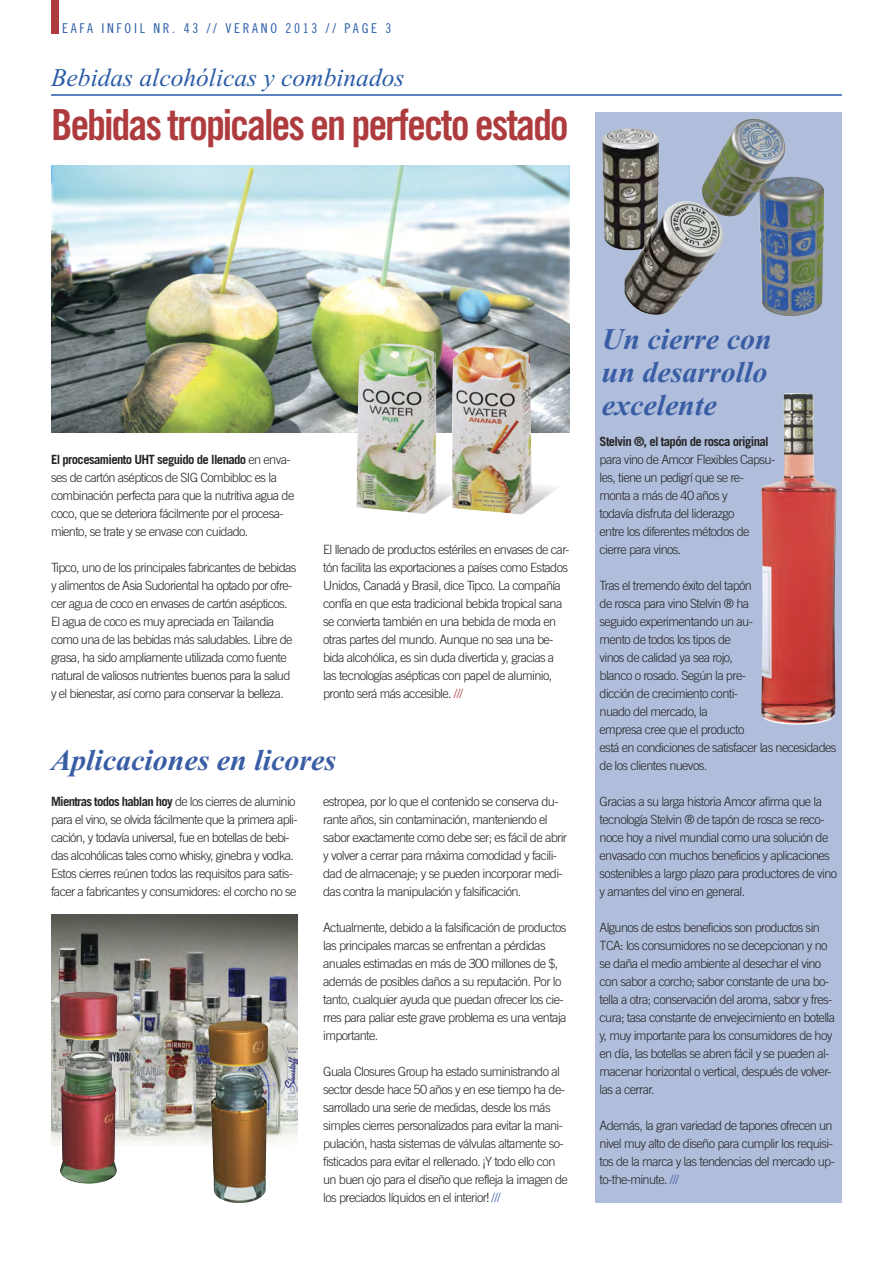
<style>
.page{position:relative;width:893px;height:1263px;background:#fff}
.page>*{position:absolute;margin:0;border:0;box-sizing:border-box;transform-origin:0 0}
.t1{font:42.9px "Trade Gothic Bold Cond Twenty";letter-spacing:-.05em;color:#ae3c3e}
.t2{font:italic 700 30px/33px "Times New Roman";color:#395da4}
.t3{font:italic 25.5px "Times New Roman";color:#295ba7}
.t4{font:13.5px "Trade Gothic Cond Eighteen";letter-spacing:.2em;color:#295ba7}
.t5{font:300 12.75px/18px "Trade Gothic";letter-spacing:-.05em;color:#272627}
.t6{font:700 12.75px "Trade Gothic";letter-spacing:-.05em;color:#272627}
.s1{font-weight:700}
.s2{color:#ae3c3e}
.s3{color:#395da4}
</style>
<div class="page">
<div style="left:595px;top:112px;width:247px;height:1090px;background:#b0bedb"></div>
<img style="left:702px;top:118px;width:83px;height:98px">
<div style="left:51px;top:0;width:7px;height:34px;background:#ae3c3e"></div>
<hr style="left:51px;top:94px;width:791px;height:2px;background:#295ba7">
<img style="left:761px;top:393px;width:76px;height:332px">
<img style="left:602px;top:128px;width:57px;height:122px">
<img style="left:759px;top:177px;width:65px;height:139px">
<img style="left:625px;top:201px;width:98px;height:114px">
<img style="left:52px;top:166px;width:518px;height:267px">
<img style="left:356px;top:343px;width:94px;height:164px">
<svg style="left:60px;top:1146px;width:207px;height:57px"></svg>
<img style="left:51px;top:914px;width:247px;height:232px">
<img style="left:208px;top:1021px;width:60px;height:46px">
<img style="left:59px;top:992px;width:58px;height:178px">
<p class="t4" style="left:62px;top:23px;width:331px">EAFA INFOIL NR. 43 // VERANO 2013 // PAGE 3</p>
<h3 class="t3" style="left:51px;top:62px;width:355px">Bebidas alcohólicas y combinados</h3>
<h1 class="t1" style="left:51px;top:109px;width:519px">Bebidas tropicales en perfecto estado</h1>
<p class="t5" style="left:51px;top:452px;width:245px"><span class="s1">El procesamiento UHT seguido de llenado</span> en enva&shy;ses de cartón asépticos de SIG Combibloc es la combinación perfecta para que la nutritiva agua de coco, que se deteriora fácilmente por el procesa&shy;miento, se trate y se envase con cuidado.</p>
<p class="t5" style="left:51px;top:560px;width:247px">Tipco, uno de los principales fabricantes de bebidas y alimentos de Asia Sudoriental ha optado por ofre&shy;cer agua de coco en envases de cartón asépticos.<br>El agua de coco es muy apreciada en Tailandia como una de las bebidas más saludables. Libre de grasa, ha sido ampliamente utilizada como fuente natural de valiosos nutrientes buenos para la salud y el bienestar, así como para conservar la belleza.</p>
<p class="t5" style="left:323px;top:542px;width:248px">El llenado de productos estériles en envases de car&shy;tón facilita las exportaciones a países como Estados Unidos, Canadá y Brasil, dice Tipco. La compañía confía en que esta tradicional bebida tropical sana se convierta también en una bebida de moda en otras partes del mundo. Aunque no sea una be&shy;bida alcohólica, es sin duda divertida y, gracias a las tecnologías asépticas con papel de aluminio, pronto será más accesible. <span class="s2">///</span></p>
<h2 class="t2" style="left:51px;top:743px;width:286px">Aplicaciones en licores</h2>
<p class="t5" style="left:51px;top:794px;width:248px"><span class="s1">Mientras todos hablan hoy</span> de los cierres de aluminio para el vino, se olvida fácilmente que la primera apli&shy;cación, y todavía universal, fue en botellas de bebi&shy;das alcohólicas tales como whisky, ginebra y vodka.<br>Estos cierres reúnen todos las requisitos para satis&shy;facer a fabricantes y consumidores: el corcho no se</p>
<p class="t5" style="left:323px;top:794px;width:246px">estropea, por lo que el contenido se conserva du&shy;rante años, sin contaminación, manteniendo el sabor exactamente como debe ser; es fácil de abrir y volver a cerrar para máxima comodidad y facili&shy;dad de almacenaje; y se pueden incorporar medi&shy;das contra la manipulación y falsificación.</p>
<p class="t5" style="left:323px;top:920px;width:245px">Actualmente, debido a la falsificación de productos las principales marcas se enfrentan a pérdidas anuales estimadas en más de 300 millones de $, además de posibles daños a su reputación. Por lo tanto, cualquier ayuda que puedan ofrecer los cie&shy;rres para paliar este grave problema es una ventaja importante.</p>
<p class="t5" style="left:323px;top:1064px;width:246px">Guala Closures Group ha estado suministrando al sector desde hace 50 años y en ese tiempo ha de&shy;sarrollado una serie de medidas, desde los más simples cierres personalizados para evitar la mani&shy;pulación, hasta sistemas de válvulas altamente so&shy;fisticados para evitar el rellenado. ¡Y todo ello con un buen ojo para el diseño que refleja la imagen de los preciados líquidos en el interior! <span class="s3">///</span></p>
<h2 class="t2" style="left:602px;top:322px;width:171px">Un cierre con un desarrollo excelente</h2>
<p class="t6" style="left:600px;top:437px;width:171px">Stelvin ®, el tapón de rosca original</p>
<p class="t5" style="left:600px;top:452px;width:177px">para vino de Amcor Flexibles Capsu&shy;les, tiene un pedigrí que se re&shy;monta a más de 40 años y<br>todavía disfruta del liderazgo<br>entre los diferentes métodos de cierre para vinos.</p>
<p class="t5" style="left:600px;top:578px;width:238px">Tras el tremendo éxito del tapón<br>de rosca para vino Stelvin ® ha<br>seguido experimentando un au-<br>mento de todos los tipos de<br>vinos de calidad ya sea rojo,<br>blanco o rosado. Según la pre-<br>dicción de crecimiento conti-<br>nuado del mercado, la<br>empresa cree que el producto<br>está en condiciones de satisfacer las necesidades de los clientes nuevos.</p>
<p class="t5" style="left:600px;top:794px;width:239px">Gracias a su larga historia Amcor afirma que la tecnología Stelvin ® de tapón de rosca se reco&shy;noce hoy a nivel mundial como una solución de envasado con muchos beneficios y aplicaciones sostenibles a largo plazo para productores de vino y amantes del vino en general.</p>
<p class="t5" style="left:600px;top:920px;width:237px">Algunos de estos beneficios son productos sin TCA: los consumidores no se decepcionan y no se daña el medio ambiente al desechar el vino con sabor a corcho; sabor constante de una bo&shy;tella a otra; conservación del aroma, sabor y fres&shy;cura; tasa constante de envejecimiento en botella y, muy importante para los consumidores de hoy en día, las botellas se abren fácil y se pueden al&shy;macenar horizontal o vertical, después de volver&shy;las a cerrar.</p>
<p class="t5" style="left:600px;top:1118px;width:237px">Además, la gran variedad de tapones ofrecen un nivel muy alto de diseño para cumplir los requisi&shy;tos de la marca y las tendencias del mercado up&shy;to-the-minute. <span class="s3">///</span></p>
</div>
